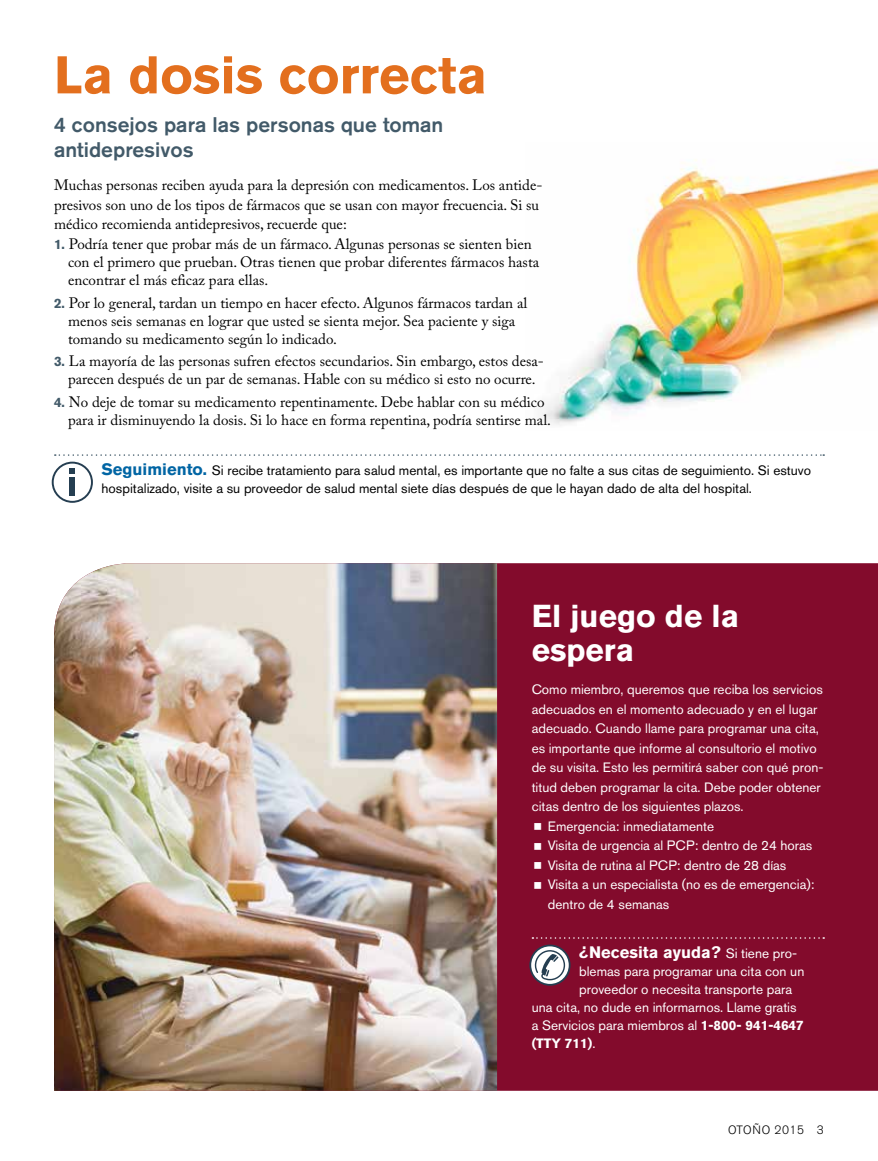
<style>
.page{position:relative;width:878px;height:1161px;background:#fff}
.page>*{position:absolute;margin:0;border:0;box-sizing:border-box;transform-origin:0 0}
.t1{font:700 52.5px "Akzidenz Grotesk BE";color:#e36f1e}
.t2{font:700 31.5px/34.5px "Akzidenz Grotesk BE";color:#fff}
.t3{font:500 21px/25.2px "Akzidenz Grotesk BE";color:#425a69}
.t4{font:700 16.5px "Akzidenz Grotesk BE";color:#fff}
.t5{font:15px/18px "Adobe Caslon Pro";color:#000}
.t6{font:13.5px "Akzidenz Grotesk BE";color:#fff}
.t7{font:13.5px/18px "Akzidenz Grotesk BE";color:#000}
.t8{font:700 13.5px "Akzidenz Grotesk BE";color:#fff}
.t9{font:300 12px "Akzidenz Grotesk BE";letter-spacing:.04em;color:#000}
.s1{font-family:"Akzidenz Grotesk BE";font-weight:700;font-size:13.5px;color:#425a69}
.s2{font-weight:700;font-size:16.5px;color:#0065a4}
.s3{font-weight:400;font-size:13.5px}
.s4{font-weight:700}
.s5{font-weight:400}
</style>
<div class="page">
<div style="left:497px;top:563px;width:381px;height:528px;background:#830b2c"></div>
<img style="left:54px;top:563px;width:443px;height:528px">
<svg style="left:532px;top:937px;width:292px;height:2px"></svg>
<svg style="left:529px;top:945px;width:41px;height:41px"></svg>
<img style="left:542px;top:160px;width:336px;height:265px">
<svg style="left:55px;top:454px;width:769px;height:2px"></svg>
<svg style="left:52px;top:462px;width:41px;height:41px"></svg>
<div style="left:69px;top:478px;width:6px;height:18px;background:#253e51"></div>
<svg style="left:534px;top:823px;width:7px;height:7px"></svg>
<svg style="left:534px;top:842px;width:7px;height:7px"></svg>
<svg style="left:534px;top:862px;width:7px;height:7px"></svg>
<svg style="left:534px;top:881px;width:7px;height:7px"></svg>
<h1 class="t1" style="left:54px;top:45px;width:434px">La dosis correcta</h1>
<h3 class="t3" style="left:54px;top:112px;width:391px">4 consejos para las personas que toman antidepresivos</h3>
<p class="t5" style="left:54px;top:175px;width:490px;line-height:19.5px">Muchas personas reciben ayuda para la depresión con medicamentos. Los antide&shy;presivos son uno de los tipos de fármacos que se usan con mayor frecuencia. Si su médico recomienda antidepresivos, recuerde que:</p>
<p class="t5" style="left:68px;top:235px;width:472px;text-indent:-14px"><span class="s1">1.</span> Podría tener que probar más de un fármaco. Algunas personas se sienten bien con el primero que prueban. Otras tienen que probar diferentes fármacos hasta encontrar el más eficaz para ellas.</p>
<p class="t5" style="left:68px;top:293px;width:460px;text-indent:-14px"><span class="s1">2.</span> Por lo general, tardan un tiempo en hacer efecto. Algunos fármacos tardan al menos seis semanas en lograr que usted se sienta mejor. Sea paciente y siga tomando su medicamento según lo indicado.</p>
<p class="t5" style="left:54px;top:352px;width:491px;text-align:center"><span class="s1">3.</span> La mayoría de las personas sufren efectos secundarios. Sin embargo, estos desa&shy;parecen después de un par de semanas. Hable con su médico si esto no ocurre.</p>
<p class="t5" style="left:68px;top:393px;width:484px;text-indent:-14px"><span class="s1">4.</span> No deje de tomar su medicamento repentinamente. Debe hablar con su médico para ir disminuyendo la dosis. Si lo hace en forma repentina, podría sentirse mal.</p>
<p class="t7" style="left:102px;top:462px;width:711px"><span class="s2">Seguimiento.</span> Si recibe tratamiento para salud mental, es importante que no falte a sus citas de seguimiento. Si estuvo hospitalizado, visite a su proveedor de salud mental siete días después de que le hayan dado de alta del hospital.</p>
<h2 class="t2" style="left:531px;top:599px;width:209px">El juego de la espera</h2>
<p class="t6" style="left:531px;top:682px;width:293px">Como miembro, queremos que reciba los servicios</p>
<p class="t6" style="left:531px;top:701px;width:287px">adecuados en el momento adecuado y en el lugar</p>
<p class="t6" style="left:531px;top:721px;width:289px">adecuado. Cuando llame para programar una cita,</p>
<p class="t6" style="left:531px;top:740px;width:286px">es importante que informe al consultorio el motivo</p>
<p class="t6" style="left:531px;top:760px;width:293px">de su visita. Esto les permitirá saber con qué pron-</p>
<p class="t6" style="left:531px;top:779px;width:290px">titud deben programar la cita. Debe poder obtener</p>
<p class="t6" style="left:531px;top:799px;width:213px">citas dentro de los siguientes plazos.</p>
<p class="t6" style="left:548px;top:818px;width:168px">Emergencia: inmediatamente</p>
<p class="t6" style="left:548px;top:838px;width:266px">Visita de urgencia al PCP: dentro de 24 horas</p>
<p class="t6" style="left:548px;top:857px;width:240px">Visita de rutina al PCP: dentro de 28 días</p>
<p class="t6" style="left:548px;top:877px;width:268px">Visita a un especialista (no es de emergencia):</p>
<p class="t6" style="left:548px;top:896px;width:123px">dentro de 4 semanas</p>
<p class="t4" style="left:579px;top:943px;width:219px">¿Necesita ayuda? <span class="s3">Si tiene pro-</span></p>
<p class="t6" style="left:579px;top:964px;width:227px">blemas para programar una cita con un</p>
<p class="t6" style="left:579px;top:982px;width:214px">proveedor o necesita transporte para</p>
<p class="t6" style="left:531px;top:1000px;width:266px">una cita, no dude en informarnos. Llame gratis</p>
<p class="t6" style="left:531px;top:1018px;width:274px">a Servicios para miembros al <span class="s4">1-800- 941-4647</span></p>
<p class="t8" style="left:531px;top:1036px;width:65px">(TTY 711)<span class="s5">.</span></p>
<p class="t9" style="left:728px;top:1123px;width:97px">OTOÑO 2015 3</p>
</div>
